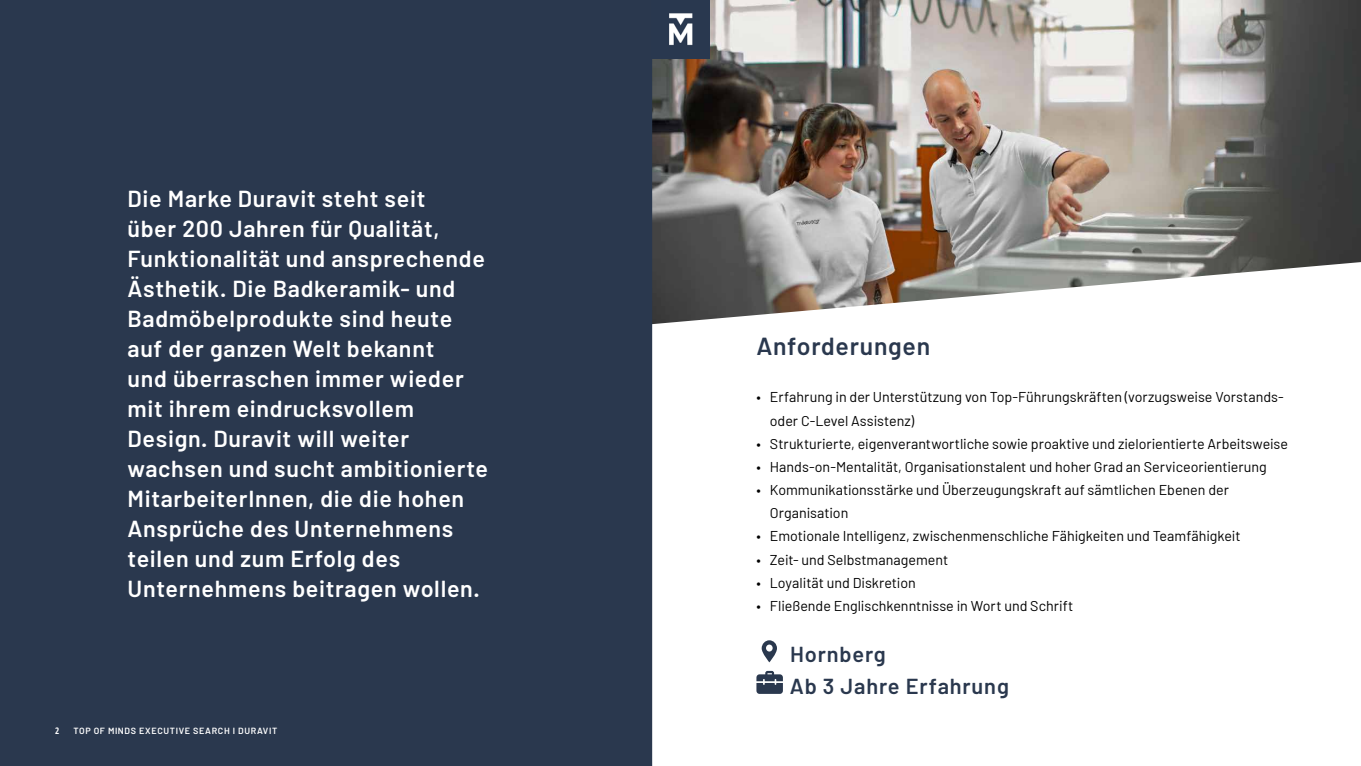
<style>
.page{position:relative;width:1361px;height:766px;background:#fff}
.page>*{position:absolute;margin:0;border:0;box-sizing:border-box;transform-origin:0 0}
.t1{font:600 24.75px "Barlow";letter-spacing:.025em;color:#2a384e}
.t2{font:600 23.25px/30px "Barlow";letter-spacing:.03em;color:#fff}
.t3{font:600 21.75px/31.5px "Barlow";letter-spacing:.04em;color:#2a384e}
.t4{font:14.25px/23.2px "Barlow";color:#000}
.t5{font:600 9px "Barlow";letter-spacing:.07em;color:#fff}
.t6{font:700 condensed 9px "Open Sans";color:#fff}
</style>
<div class="page">
<img style="left:652px;top:0;width:708px;height:262px">
<svg style="left:652px;top:262px;width:709px;height:503px"></svg>
<div style="left:0;top:0;width:652px;height:765px;background:#2a384e"></div>
<img style="left:652px;top:0;width:57px;height:58px">
<svg style="left:761px;top:640px;width:16px;height:22px"></svg>
<svg style="left:756px;top:670px;width:27px;height:23px"></svg>
<p class="t2" style="left:127px;top:183px;width:362px">Die Marke Duravit steht seit<br>über 200 Jahren für Qualität,<br>Funktionalität und ansprechende<br>Ästhetik. Die Badkeramik- und<br>Badmöbelprodukte sind heute auf der ganzen Welt bekannt<br>und überraschen immer wieder mit ihrem eindrucksvollem<br>Design. Duravit will weiter wachsen und sucht ambitionierte<br>MitarbeiterInnen, die die hohen<br>Ansprüche des Unternehmens teilen und zum Erfolg des<br>Unternehmens beitragen wollen.</p>
<p class="t6" style="left:55px;top:724px;width:6px">2</p>
<p class="t5" style="left:73px;top:725px;width:205px">TOP OF MINDS EXECUTIVE SEARCH I DURAVIT</p>
<h1 class="t1" style="left:756px;top:330px;width:175px">Anforderungen</h1>
<p class="t4" style="left:770px;top:384px;width:515px;text-indent:-13px">• Erfahrung in der Unterstützung von Top-Führungskräften (vorzugsweise Vorstands&shy;oder C-Level Assistenz)</p>
<p class="t4" style="left:756px;top:431px;width:533px">• Strukturierte, eigenverantwortliche sowie proaktive und zielorientierte Arbeitsweise</p>
<p class="t4" style="left:756px;top:454px;width:512px">• Hands-on-Mentalität, Organisationstalent und hoher Grad an Serviceorientierung</p>
<p class="t4" style="left:770px;top:477px;width:460px;text-indent:-13px">• Kommunikationsstärke und Überzeugungskraft auf sämtlichen Ebenen der<br>Organisation</p>
<p class="t4" style="left:756px;top:523px;width:486px">• Emotionale Intelligenz, zwischenmenschliche Fähigkeiten und Teamfähigkeit</p>
<p class="t4" style="left:756px;top:546px;width:193px">• Zeit- und Selbstmanagement</p>
<p class="t4" style="left:756px;top:569px;width:161px">• Loyalität und Diskretion</p>
<p class="t4" style="left:756px;top:593px;width:318px">• Fließende Englischkenntnisse in Wort und Schrift</p>
<h3 class="t3" style="left:790px;top:638px;width:221px">Hornberg<br>Ab 3 Jahre Erfahrung</h3>
</div>
